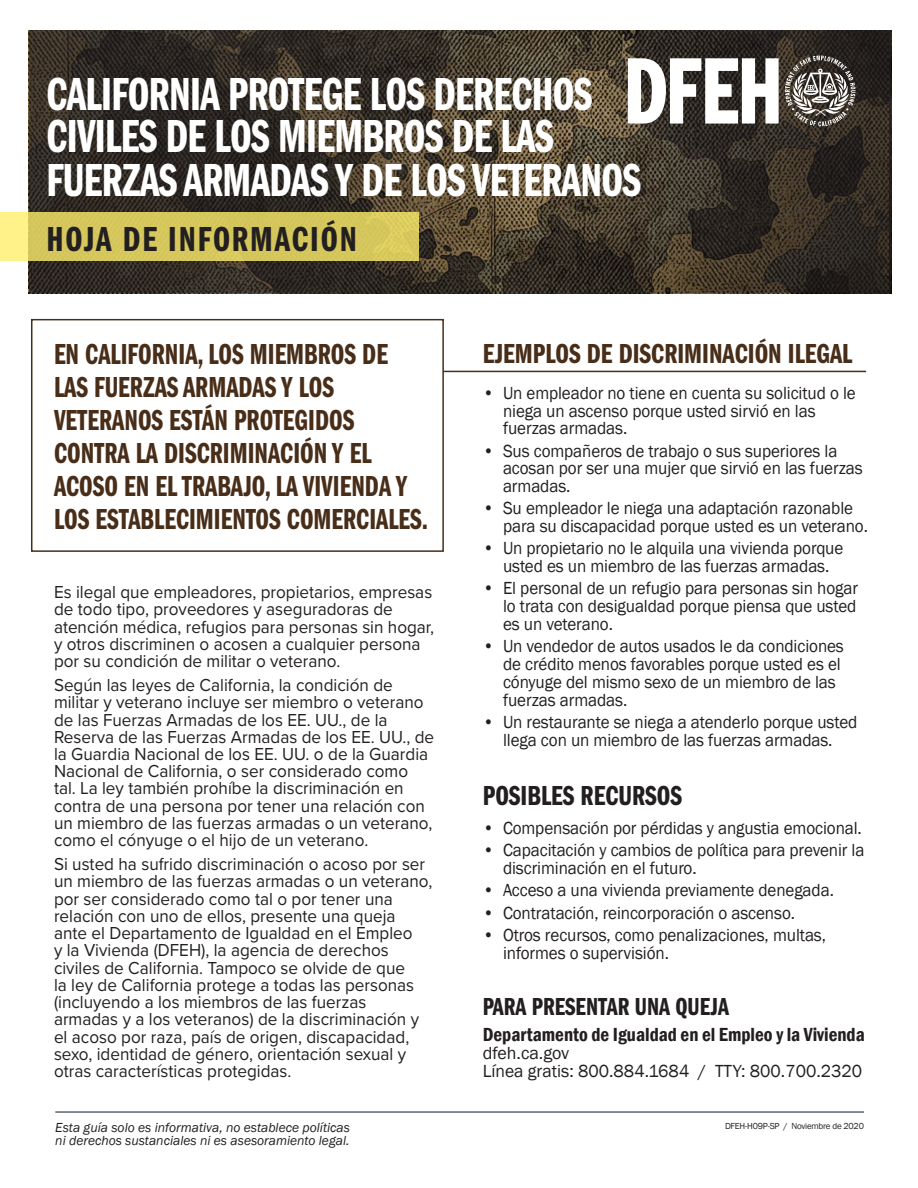
<style>
.page{position:relative;width:918px;height:1188px;background:#fff}
.page>*{position:absolute;margin:0;border:0;box-sizing:border-box;transform-origin:0 0}
.t1{font:48px/42.8px "Franklin Gothic LT Pro Dm Cm";letter-spacing:-.015em;color:#fff;scale:.95 1}
.t2{font:36px "Franklin Gothic LT Pro Dm Cm";letter-spacing:.05em;color:#231f20}
.t3{font:30px/33px "Franklin Gothic LT Pro Dm Cm";color:#482d18;scale:.95 1}
.t4{font:28.5px "Franklin Gothic LT Pro Dm Cm";color:#482d18}
.t5{font:28.5px "Franklin Gothic LT Pro Dm Cm";color:#231f20}
.t6{font:25.5px "Franklin Gothic LT Pro Dm Cm";color:#231f20}
.t7{font:600 condensed 19.5px "Franklin Gothic";color:#231f20}
.t8{font:18px/17.2px "Proxima Nova";color:#231f20;scale:.95 1}
.LI_Title{font:18px/17.9px "Franklin Gothic";letter-spacing:-.005em;color:#231f20;scale:.95 1}
.LI_Title-2{font:18px "Franklin Gothic";letter-spacing:-.005em;color:#231f20}
.LI_Label{font:18px "Franklin Gothic";color:#231f20;scale:.95 1}
.t9{font:italic 13.5px/13.5px "Franklin Gothic";color:#231f20}
.t10{font:9px "Franklin Gothic";letter-spacing:-.025em;color:#231f20}
</style>
<div class="page">
<img style="left:29px;top:30px;width:569px;height:263px">
<svg style="left:598px;top:30px;width:293px;height:263px;background:#372f26"></svg>
<svg style="left:29px;top:30px;width:490px;height:262px;background:#393228"></svg>
<svg style="left:0;top:213px;width:418px;height:48px;background:#d8ca5f"></svg>
<div style="left:31px;top:319px;width:413px;height:233px;border:2px solid #482d18"></div>
<hr style="left:443px;top:371px;width:423px;height:1px;background:#482d18">
<hr style="left:55px;top:1111px;width:809px;height:2px;background:#5a6571">
<svg style="left:785px;top:56px;width:71px;height:70px;background:#6b6660"></svg>
<svg style="left:628px;top:58px;width:151px;height:66px"></svg>
<h1 class="t1" style="left:46px;top:74px;width:627px">CALIFORNIA PROTEGE LOS DERECHOS<br>CIVILES DE LOS MIEMBROS DE LAS<br>FUERZAS ARMADAS Y DE LOS VETERANOS</h1>
<h2 class="t2" style="left:46px;top:219px;width:312px">HOJA DE INFORMACIÓN</h2>
<p class="t3" style="left:54px;top:338px;width:395px">EN CALIFORNIA, LOS MIEMBROS DE<br>LAS FUERZAS ARMADAS Y LOS<br>VETERANOS ESTÁN PROTEGIDOS<br>CONTRA LA DISCRIMINACIÓN Y EL<br>ACOSO EN EL TRABAJO, LA VIVIENDA Y<br>LOS ESTABLECIMIENTOS COMERCIALES.</p>
<p class="t8" style="left:54px;top:583px;width:402px">Es ilegal que empleadores, propietarios, empresas de todo tipo, proveedores y aseguradoras de atención médica, refugios para personas sin hogar, y otros discriminen o acosen a cualquier persona por su condición de militar o veterano.</p>
<p class="t8" style="left:54px;top:676px;width:402px">Según las leyes de California, la condición de militar y veterano incluye ser miembro o veterano de las Fuerzas Armadas de los EE. UU., de la Reserva de las Fuerzas Armadas de los EE. UU., de la Guardia Nacional de los EE. UU. o de la Guardia Nacional de California, o ser considerado como tal. La ley también prohíbe la discriminación en contra de una persona por tener una relación con un miembro de las fuerzas armadas o un veterano, como el cónyuge o el hijo de un veterano.</p>
<p class="t8" style="left:54px;top:855px;width:400px">Si usted ha sufrido discriminación o acoso por ser un miembro de las fuerzas armadas o un veterano, por ser considerado como tal o por tener una relación con uno de ellos, presente una queja ante el Departamento de Igualdad en el Empleo<br>y la Vivienda (DFEH), la agencia de derechos civiles de California. Tampoco se olvide de que<br>la ley de California protege a todas las personas (incluyendo a los miembros de las fuerzas armadas y a los veteranos) de la discriminación y el acoso por raza, país de origen, discapacidad, sexo, identidad de género, orientación sexual y otras características protegidas.</p>
<h2 class="t4" style="left:483px;top:338px;width:371px">EJEMPLOS DE DISCRIMINACIÓN ILEGAL</h2>
<p class="LI_Label" style="left:483px;top:381px;width:14px">•</p>
<p class="LI_Title" style="left:503px;top:384px;width:373px">Un empleador no tiene en cuenta su solicitud o le niega un ascenso porque usted sirvió en las fuerzas armadas.</p>
<p class="LI_Label" style="left:483px;top:439px;width:14px">•</p>
<p class="LI_Title" style="left:503px;top:442px;width:380px">Sus compañeros de trabajo o sus superiores la acosan por ser una mujer que sirvió en las fuerzas armadas.</p>
<p class="LI_Label" style="left:483px;top:497px;width:14px">•</p>
<p class="LI_Title" style="left:503px;top:500px;width:386px">Su empleador le niega una adaptación razonable para su discapacidad porque usted es un veterano.</p>
<p class="LI_Label" style="left:483px;top:537px;width:14px">•</p>
<p class="LI_Title" style="left:503px;top:540px;width:360px">Un propietario no le alquila una vivienda porque usted es un miembro de las fuerzas armadas.</p>
<p class="LI_Label" style="left:483px;top:577px;width:14px">•</p>
<p class="LI_Title" style="left:503px;top:580px;width:375px;text-align:justify">El personal de un refugio para personas sin hogar lo trata con desigualdad porque piensa que usted es un veterano.</p>
<p class="LI_Label" style="left:483px;top:635px;width:14px">•</p>
<p class="LI_Title" style="left:503px;top:638px;width:360px">Un vendedor de autos usados le da condiciones de crédito menos favorables porque usted es el cónyuge del mismo sexo de un miembro de las fuerzas armadas.</p>
<p class="LI_Label" style="left:483px;top:711px;width:14px">•</p>
<p class="LI_Title" style="left:503px;top:713px;width:375px">Un restaurante se niega a atenderlo porque usted llega con un miembro de las fuerzas armadas.</p>
<h2 class="t5" style="left:483px;top:780px;width:201px">POSIBLES RECURSOS</h2>
<p class="LI_Label" style="left:483px;top:817px;width:14px">•</p>
<p class="LI_Title" style="left:503px;top:820px;width:379px">Compensación por pérdidas y angustia emocional.</p>
<p class="LI_Label" style="left:483px;top:839px;width:14px">•</p>
<p class="LI_Title" style="left:503px;top:842px;width:382px">Capacitación y cambios de política para prevenir la discriminación en el futuro.</p>
<p class="LI_Label" style="left:483px;top:879px;width:14px">•</p>
<p class="LI_Title" style="left:503px;top:882px;width:350px">Acceso a una vivienda previamente denegada.</p>
<p class="LI_Label" style="left:483px;top:901px;width:14px">•</p>
<p class="LI_Title" style="left:503px;top:904px;width:309px">Contratación, reincorporación o ascenso.</p>
<p class="LI_Label" style="left:483px;top:924px;width:14px">•</p>
<p class="LI_Title" style="left:503px;top:926px;width:342px">Otros recursos, como penalizaciones, multas, informes o supervisión.</p>
<h2 class="t6" style="left:483px;top:992px;width:248px">PARA PRESENTAR UNA QUEJA</h2>
<p class="t7" style="left:483px;top:1021px;width:384px">Departamento de Igualdad en el Empleo y la Vivienda</p>
<p class="LI_Title-2" style="left:483px;top:1042px;width:88px">dfeh.ca.gov</p>
<p class="LI_Title-2" style="left:483px;top:1060px;width:381px">Línea gratis: 800.884.1684 / TTY: 800.700.2320</p>
<p class="t9" style="left:55px;top:1121px;width:296px">Esta guía solo es informativa, no establece políticas ni derechos sustanciales ni es asesoramiento legal.</p>
<p class="t10" style="left:725px;top:1120px;width:140px">DFEH-H09P-SP / Noviembre de 2020</p>
</div>
